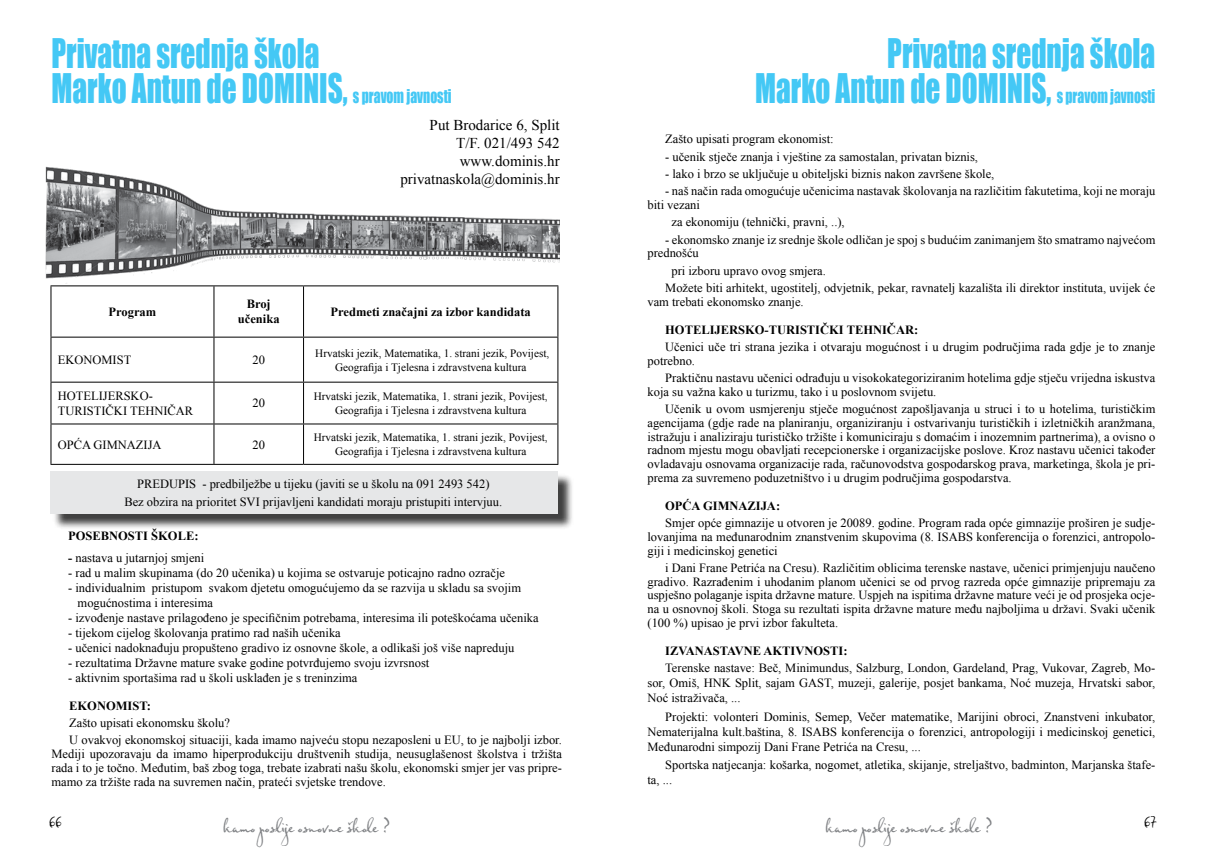
<style>
.page{position:relative;width:1205px;height:865px;background:#fff}
.page>*{position:absolute;margin:0;border:0;box-sizing:border-box;transform-origin:0 0}
.t1{font:37.5px/35px "Impact";color:#44c8f5;scale:.78 1}
.t2{font:20px "Federico";color:#808285;scale:1.17 1}
.t3{font:15px/18px "Times New Roman";color:#000;text-align:right}
.t4{font:15px "Federico";color:#000}
.t5{font:12.5px/13.8px "Times New Roman";color:#000}
.t6{font:700 12.5px/15px "Times New Roman";color:#000;text-align:center}
.t7{font:11.25px/13.5px "Times New Roman";color:#000;text-align:center}
.s1{font-size:17.5px}
.s2{font-weight:700}
</style>
<div class="page">
<div style="left:52px;top:473px;width:522px;height:57px;background:#000;opacity:.75"></div>
<div style="left:51px;top:471px;width:507px;height:43px;background:#e6e7e8"></div>
<hr style="left:51px;top:285px;width:163px;height:1px;background:#000">
<hr style="left:51px;top:286px;width:1px;height:51px;background:#000">
<hr style="left:214px;top:285px;width:89px;height:1px;background:#000">
<hr style="left:213px;top:286px;width:1px;height:51px;background:#000">
<hr style="left:303px;top:285px;width:255px;height:1px;background:#000">
<hr style="left:303px;top:286px;width:1px;height:51px;background:#000">
<hr style="left:557px;top:286px;width:1px;height:51px;background:#000">
<hr style="left:51px;top:337px;width:163px;height:1px;background:#000">
<hr style="left:51px;top:337px;width:1px;height:45px;background:#000">
<hr style="left:214px;top:337px;width:89px;height:1px;background:#000">
<hr style="left:213px;top:337px;width:1px;height:45px;background:#000">
<hr style="left:303px;top:337px;width:255px;height:1px;background:#000">
<hr style="left:303px;top:337px;width:1px;height:45px;background:#000">
<hr style="left:557px;top:337px;width:1px;height:45px;background:#000">
<hr style="left:51px;top:382px;width:163px;height:1px;background:#000">
<hr style="left:51px;top:382px;width:1px;height:41px;background:#000">
<hr style="left:214px;top:382px;width:89px;height:1px;background:#000">
<hr style="left:213px;top:382px;width:1px;height:41px;background:#000">
<hr style="left:303px;top:382px;width:255px;height:1px;background:#000">
<hr style="left:303px;top:382px;width:1px;height:41px;background:#000">
<hr style="left:557px;top:382px;width:1px;height:41px;background:#000">
<hr style="left:51px;top:423px;width:163px;height:1px;background:#000">
<hr style="left:51px;top:424px;width:1px;height:40px;background:#000">
<hr style="left:214px;top:423px;width:89px;height:1px;background:#000">
<hr style="left:213px;top:424px;width:1px;height:40px;background:#000">
<hr style="left:303px;top:423px;width:255px;height:1px;background:#000">
<hr style="left:303px;top:424px;width:1px;height:40px;background:#000">
<hr style="left:557px;top:424px;width:1px;height:40px;background:#000">
<hr style="left:51px;top:464px;width:163px;height:1px;background:#000">
<hr style="left:214px;top:464px;width:89px;height:1px;background:#000">
<hr style="left:303px;top:464px;width:255px;height:1px;background:#000">
<img style="left:45px;top:166px;width:515px;height:113px">
<h1 class="t1" style="left:52px;top:35px;width:514px">Privatna srednja škola<br>Marko Antun de DOMINIS, <span class="s1">s pravom javnosti</span></h1>
<h1 class="t1" style="left:755px;top:35px;width:514px;text-align:right">Privatna srednja škola<br>Marko Antun de DOMINIS, <span class="s1">s pravom javnosti</span></h1>
<p class="t3" style="left:400px;top:115px;width:161px">Put Brodarice 6, Split<br>T/F. 021/493 542 www.dominis.hr privatnaskola@dominis.hr</p>
<p class="t6" style="left:109px;top:304px;width:49px">Program</p>
<p class="t6" style="left:238px;top:296px;width:43px">Broj učenika</p>
<p class="t6" style="left:331px;top:304px;width:202px">Predmeti značajni za izbor kandidata</p>
<p class="t5" style="left:58px;top:353px;width:75px">EKONOMIST</p>
<p class="t5" style="left:252px;top:353px;width:14px">20</p>
<p class="t7" style="left:315px;top:346px;width:236px">Hrvatski jezik, Matematika, 1. strani jezik, Povijest,<br>Geografija i Tjelesna i zdravstvena kultura</p>
<p class="t5" style="left:58px;top:388px;width:137px;line-height:15px">HOTELIJERSKO-<br>TURISTIČKI TEHNIČAR</p>
<p class="t5" style="left:252px;top:396px;width:14px">20</p>
<p class="t7" style="left:314px;top:389px;width:236px">Hrvatski jezik, Matematika, 1. strani jezik, Povijest,<br>Geografija i Tjelesna i zdravstvena kultura</p>
<p class="t5" style="left:58px;top:437px;width:105px">OPĆA GIMNAZIJA</p>
<p class="t5" style="left:252px;top:437px;width:14px">20</p>
<p class="t7" style="left:314px;top:430px;width:236px">Hrvatski jezik, Matematika, 1. strani jezik, Povijest,<br>Geografija i Tjelesna i zdravstvena kultura</p>
<p class="t5" style="left:124px;top:474px;width:379px;line-height:18.5px;text-align:center">PREDUPIS - predbilježbe u tijeku (javiti se u školu na 091 2493 542)<br>Bez obzira na prioritet SVI prijavljeni kandidati moraju pristupiti intervjuu.</p>
<p class="t6" style="left:68px;top:528px;width:132px">POSEBNOSTI ŠKOLE:</p>
<p class="t5" style="left:68px;top:551px;width:138px"><span class="s2">-</span> nastava u jutarnjoj smjeni</p>
<p class="t5" style="left:68px;top:566px;width:438px">- rad u malim skupinama (do 20 učenika) u kojima se ostvaruje poticajno radno ozračje</p>
<p class="t5" style="left:78px;top:580px;width:445px;line-height:15px;text-indent:-9px">- individualnim pristupom svakom djetetu omogućujemo da se razvija u skladu sa svojim mogućnostima i interesima</p>
<p class="t5" style="left:68px;top:611px;width:472px">- izvođenje nastave prilagođeno je specifičnim potrebama, interesima ili poteškoćama učenika</p>
<p class="t5" style="left:68px;top:626px;width:274px">- tijekom cijelog školovanja pratimo rad naših učenika</p>
<p class="t5" style="left:68px;top:641px;width:448px">- učenici nadoknađuju propušteno gradivo iz osnovne škole, a odlikaši još više napreduju</p>
<p class="t5" style="left:68px;top:656px;width:363px">- rezultatima Državne mature svake godine potvrđujemo svoju izvrsnost</p>
<p class="t5" style="left:68px;top:671px;width:291px">- aktivnim sportašima rad u školi usklađen je s treninzima</p>
<p class="t6" style="left:69px;top:697px;width:83px">EKONOMIST:</p>
<p class="t5" style="left:69px;top:714px;width:494px;line-height:17.2px">Zašto upisati ekonomsku školu?<br>U ovakvoj ekonomskoj situaciji, kada imamo najveću stopu nezaposleni u EU, to je najbolji izbor.</p>
<p class="t5" style="left:52px;top:746px;width:512px;text-align:justify">Mediji upozoravaju da imamo hiperprodukciju društvenih studija, neusuglašenost školstva i tržišta rada i to je točno. Međutim, baš zbog toga, trebate izabrati našu školu, ekonomski smjer jer vas pripre&shy;mamo za tržište rada na suvremen način, prateći svjetske trendove.</p>
<p class="t5" style="left:665px;top:132px;width:170px">Zašto upisati program ekonomist:</p>
<p class="t5" style="left:665px;top:149px;width:314px">- učenik stječe znanja i vještine za samostalan, privatan biznis,</p>
<p class="t5" style="left:665px;top:167px;width:331px">- lako i brzo se uključuje u obiteljski biznis nakon završene škole,</p>
<p class="t5" style="left:647px;top:184px;width:509px;text-indent:18px">- naš način rada omogućuje učenicima nastavak školovanja na različitim fakutetima, koji ne moraju biti vezani</p>
<p class="t5" style="left:671px;top:215px;width:175px">za ekonomiju (tehnički, pravni, ..),</p>
<p class="t5" style="left:647px;top:232px;width:509px;text-indent:18px">- ekonomsko znanje iz srednje škole odličan je spoj s budućim zanimanjem što smatramo najvećom prednošću</p>
<p class="t5" style="left:665px;top:262px;width:492px;line-height:17.2px;text-indent:6px">pri izboru upravo ovog smjera.<br>Možete biti arhitekt, ugostitelj, odvjetnik, pekar, ravnatelj kazališta ili direktor instituta, uvijek će</p>
<p class="t5" style="left:647px;top:294px;width:158px">vam trebati ekonomsko znanje.</p>
<p class="t6" style="left:665px;top:321px;width:254px">HOTELIJERSKO-TURISTIČKI TEHNIČAR:</p>
<p class="t5" style="left:647px;top:340px;width:509px;text-indent:18px">Učenici uče tri strana jezika i otvaraju mogućnost i u drugim područjima rada gdje je to znanje potrebno.</p>
<p class="t5" style="left:647px;top:371px;width:509px;text-indent:18px">Praktičnu nastavu učenici odrađuju u visokokategoriziranim hotelima gdje stječu vrijedna iskustva koja su važna kako u turizmu, tako i u poslovnom svijetu.</p>
<p class="t5" style="left:647px;top:402px;width:509px;text-align:justify;text-indent:18px">Učenik u ovom usmjerenju stječe mogućnost zapošljavanja u struci i to u hotelima, turističkim agencijama (gdje rade na planiranju, organiziranju i ostvarivanju turističkih i izletničkih aranžmana, istražuju i analiziraju turističko tržište i komuniciraju s domaćim i inozemnim partnerima), a ovisno o radnom mjestu mogu obavljati recepcionerske i organizacijske poslove. Kroz nastavu učenici također ovladavaju osnovama organizacije rada, računovodstva gospodarskog prava, marketinga, škola je pri&shy;prema za suvremeno poduzetništvo i u drugim područjima gospodarstva.</p>
<p class="t6" style="left:665px;top:498px;width:116px">OPĆA GIMNAZIJA:</p>
<p class="t5" style="left:647px;top:516px;width:509px;text-align:justify;text-indent:18px">Smjer opće gimnazije u otvoren je 20089. godine. Program rada opće gimnazije proširen je sudje&shy;lovanjima na međunarodnim znanstvenim skupovima (8. ISABS konferencija o forenzici, antropolo&shy;giji i medicinskoj genetici</p>
<p class="t5" style="left:647px;top:560px;width:509px;text-align:justify;text-indent:18px">i Dani Frane Petrića na Cresu). Različitim oblicima terenske nastave, učenici primjenjuju naučeno gradivo. Razrađenim i uhodanim planom učenici se od prvog razreda opće gimnazije pripremaju za uspješno polaganje ispita državne mature. Uspjeh na ispitima državne mature veći je od prosjeka ocje&shy;na u osnovnoj školi. Stoga su rezultati ispita državne mature među najboljima u državi. Svaki učenik (100 %) upisao je prvi izbor fakulteta.</p>
<p class="t6" style="left:665px;top:643px;width:184px">IZVANASTAVNE AKTIVNOSTI:</p>
<p class="t5" style="left:647px;top:660px;width:509px;line-height:15px;text-align:justify;text-indent:18px">Terenske nastave: Beč, Minimundus, Salzburg, London, Gardeland, Prag, Vukovar, Zagreb, Mo&shy;sor, Omiš, HNK Split, sajam GAST, muzeji, galerije, posjet bankama, Noć muzeja, Hrvatski sabor, Noć istraživača, ...</p>
<p class="t5" style="left:647px;top:708px;width:509px;line-height:15px;text-align:justify;text-indent:18px">Projekti: volonteri Dominis, Semep, Večer matematike, Marijini obroci, Znanstveni inkubator, Nematerijalna kult.baština, 8. ISABS konferencija o forenzici, antropologiji i medicinskoj genetici, Međunarodni simpozij Dani Frane Petrića na Cresu, ...</p>
<p class="t5" style="left:647px;top:757px;width:509px;line-height:15px;text-indent:18px">Sportska natjecanja: košarka, nogomet, atletika, skijanje, streljaštvo, badminton, Marjanska štafe&shy;ta, ...</p>
<p class="t4" style="left:48px;top:813px;width:14px">66</p>
<p class="t4" style="left:1143px;top:813px;width:13px">67</p>
<h2 class="t2" style="left:223px;top:813px;width:144px">kamo poslije osnovne škole ?</h2>
<h2 class="t2" style="left:825px;top:813px;width:144px">kamo poslije osnovne škole ?</h2>
</div>
